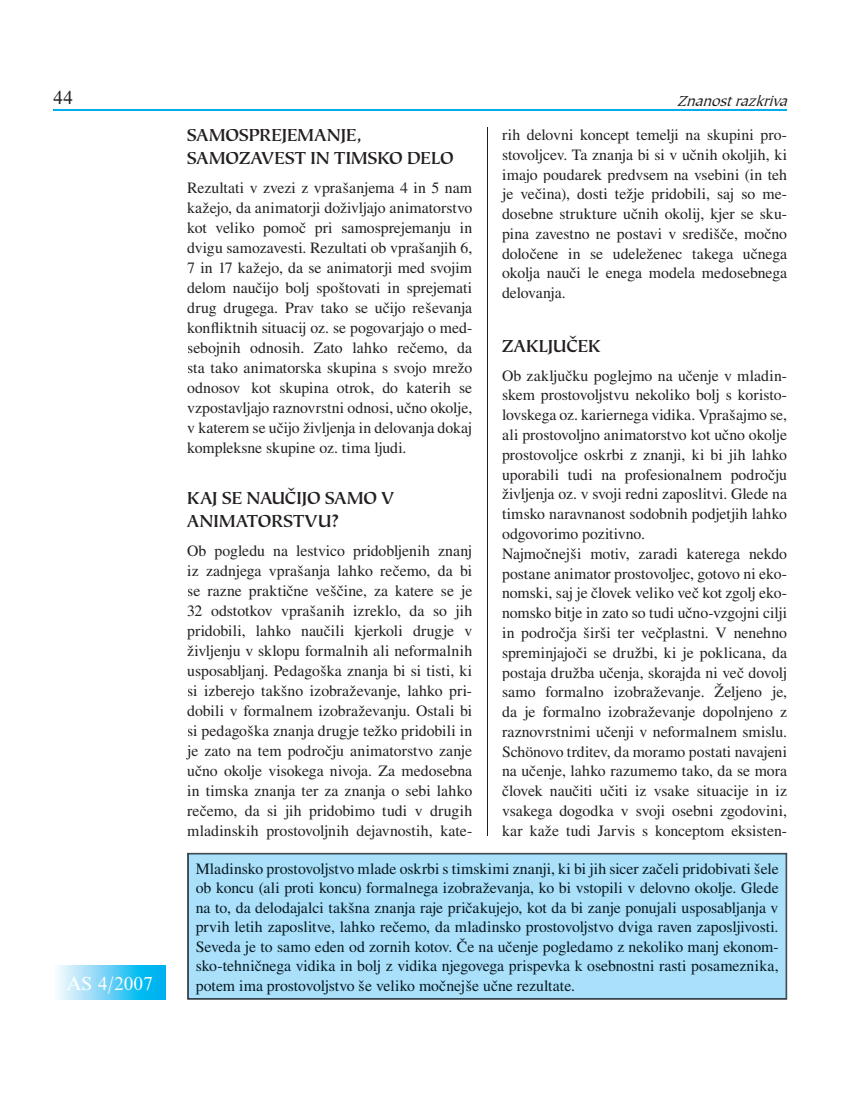
<style>
.page{position:relative;width:851px;height:1106px;background:#fff}
.page>*{position:absolute;margin:0;border:0;box-sizing:border-box;transform-origin:0 0}
.t1{font:19.5px "Nimbus Rom No 9 TCE";color:#fff}
.t2{font:19.5px "Nimbus Rom No 9 TCE";color:#231f20}
.t3{font:500 18px/23px "Tiepolo Itc TCE";color:#231f20}
.t4{font:15.75px/19.8px "SS Times";letter-spacing:-.005em;color:#231f20;text-align:justify}
.t5{font:15.75px/19.5px "SS Times";color:#071822;text-align:justify}
.t6{font:italic 15px "Tiepolo Itc TCE";color:#231f20}
</style>
<div class="page">
<hr style="left:53px;top:109px;width:734px;height:2px;background:#00aeef">
<svg style="left:57px;top:965px;width:109px;height:34px;background:#65d0f5"></svg>
<div style="left:188px;top:853px;width:598px;height:145px;background:#aae0f9"></div>
<div style="left:196px;top:863px;width:582px;height:14px;background:#aae0f9"></div>
<div style="left:196px;top:882px;width:582px;height:14px;background:#aae0f9"></div>
<div style="left:196px;top:902px;width:582px;height:14px;background:#aae0f9"></div>
<div style="left:196px;top:921px;width:582px;height:14px;background:#aae0f9"></div>
<div style="left:196px;top:938px;width:581px;height:17px;background:#aae0f9"></div>
<div style="left:196px;top:960px;width:582px;height:14px;background:#aae0f9"></div>
<div style="left:196px;top:980px;width:379px;height:14px;background:#aae0f9"></div>
<hr style="left:487px;top:128px;width:1px;height:707px;background:#231f20">
<p class="t2" style="left:53px;top:86px;width:21px">44</p>
<p class="t1" style="left:67px;top:972px;width:87px">AS 4/2007</p>
<p class="t6" style="left:677px;top:91px;width:117px">Znanostrazkriva</p>
<p class="t4" style="left:502px;top:125px;width:286px">rih delovni koncept temelji na skupini pro&shy;stovoljcev. Ta znanja bi si v u~nih okoljih, ki imajo poudarek predvsem na vsebini (in teh je ve~ina), dosti težje pridobili, saj so me&shy;dosebne strukture u~nih okolij, kjer se sku&shy;pina zavestno ne postavi v sredi{~e, mo~no dolo~ene in se udeleženec takega u~nega okolja nau~i le enega modela medosebnega delovanja.</p>
<p class="t3" style="left:502px;top:334px;width:100px">ZAKLJUČEK</p>
<p class="t4" style="left:502px;top:365px;width:286px;text-align:left">Ob zaklju~ku poglejmo na u~enje v mladin&shy;skem prostovoljstvu nekoliko bolj s koristo&shy;lovskega oz. kariernega vidika. Vpra{ajmo se, ali prostovoljno animatorstvo kot u~no okolje prostovoljce oskrbi z znanji, ki bi jih lahko uporabili tudi na profesionalnem podro~ju življenja oz. v svoji redni zaposlitvi. Glede na timsko naravnanost sodobnih podjetjih lahko odgovorimo pozitivno.<br>Najmo~nej{i motiv, zaradi katerega nekdo postane animator prostovoljec, gotovo ni eko&shy;nomski, saj je ~lovek veliko ve~ kot zgolj eko&shy;nomsko bitje in zato so tudi u~no-vzgojni cilji in podro~ja {ir{i ter ve~plastni. V nenehno spreminjajo~i se družbi, ki je poklicana, da postaja družba u~enja, skorajda ni ve~ dovolj samo formalno izobraževanje. Željeno je, da je formalno izobraževanje dopolnjeno z raznovrstnimi u~enji v neformalnem smislu.<br>Schönovo trditev, da moramo postati navajeni na u~enje, lahko razumemo tako, da se mora ~lovek nau~iti u~iti iz vsake situacije in iz vsakega dogodka v svoji osebni zgodovini, kar kaže tudi Jarvis s konceptom eksisten-</p>
<p class="t5" style="left:196px;top:858px;width:584px">Mladinsko prostovoljstvo mlade oskrbi s timskimi znanji, ki bi jih sicer za~eli pridobivati {ele ob koncu (ali proti koncu) formalnega izobraževanja, ko bi vstopili v delovno okolje. Glede na to, da delodajalci tak{na znanja raje pri~akujejo, kot da bi zanje ponujali usposabljanja v prvih letih zaposlitve, lahko re~emo, da mladinsko prostovoljstvo dviga raven zaposljivosti.<br>Seveda je to samo eden od zornih kotov. ^e na u~enje pogledamo z nekoliko manj ekonom&shy;sko-tehni~nega vidika in bolj z vidika njegovega prispevka k osebnostni rasti posameznika, potem ima prostovoljstvo {e veliko mo~nej{e u~ne rezultate.</p>
<p class="t3" style="left:187px;top:123px;width:268px">SAMOSPREJEMANJE,<br>SAMOZAVEST IN TIMSKO DELO</p>
<p class="t4" style="left:187px;top:177px;width:286px">Rezultati v zvezi z vpra{anjema 4 in 5 nam kažejo, da animatorji doživljajo animatorstvo kot veliko pomo~ pri samosprejemanju in dvigu samozavesti. Rezultati ob vpra{anjih 6, 7 in 17 kažejo, da se animatorji med svojim delom nau~ijo bolj spo{tovati in sprejemati drug drugega. Prav tako se u~ijo re{evanja konfliktnih situacij oz. se pogovarjajo o med&shy;sebojnih odnosih. Zato lahko re~emo, da sta tako animatorska skupina s svojo mrežo odnosov kot skupina otrok, do katerih se vzpostavljajo raznovrstni odnosi, u~no okolje, v katerem se u~ijo življenja in delovanja dokaj kompleksne skupine oz. tima ljudi.</p>
<p class="t3" style="left:187px;top:486px;width:208px">KAJ SE NAUČIJO SAMO V<br>ANIMATORSTVU?</p>
<p class="t4" style="left:187px;top:540px;width:286px">Ob pogledu na lestvico pridobljenih znanj iz zadnjega vpra{anja lahko re~emo, da bi se razne prakti~ne ve{~ine, za katere se je 32 odstotkov vpra{anih izreklo, da so jih pridobili, lahko nau~ili kjerkoli drugje v življenju v sklopu formalnih ali neformalnih usposabljanj. Pedago{ka znanja bi si tisti, ki si izberejo tak{no izobraževanje, lahko pri&shy;dobili v formalnem izobraževanju. Ostali bi si pedago{ka znanja drugje težko pridobili in je zato na tem podro~ju animatorstvo zanje u~no okolje visokega nivoja. Za medosebna in timska znanja ter za znanja o sebi lahko re~emo, da si jih pridobimo tudi v drugih mladinskih prostovoljnih dejavnostih, kate-</p>
</div>
